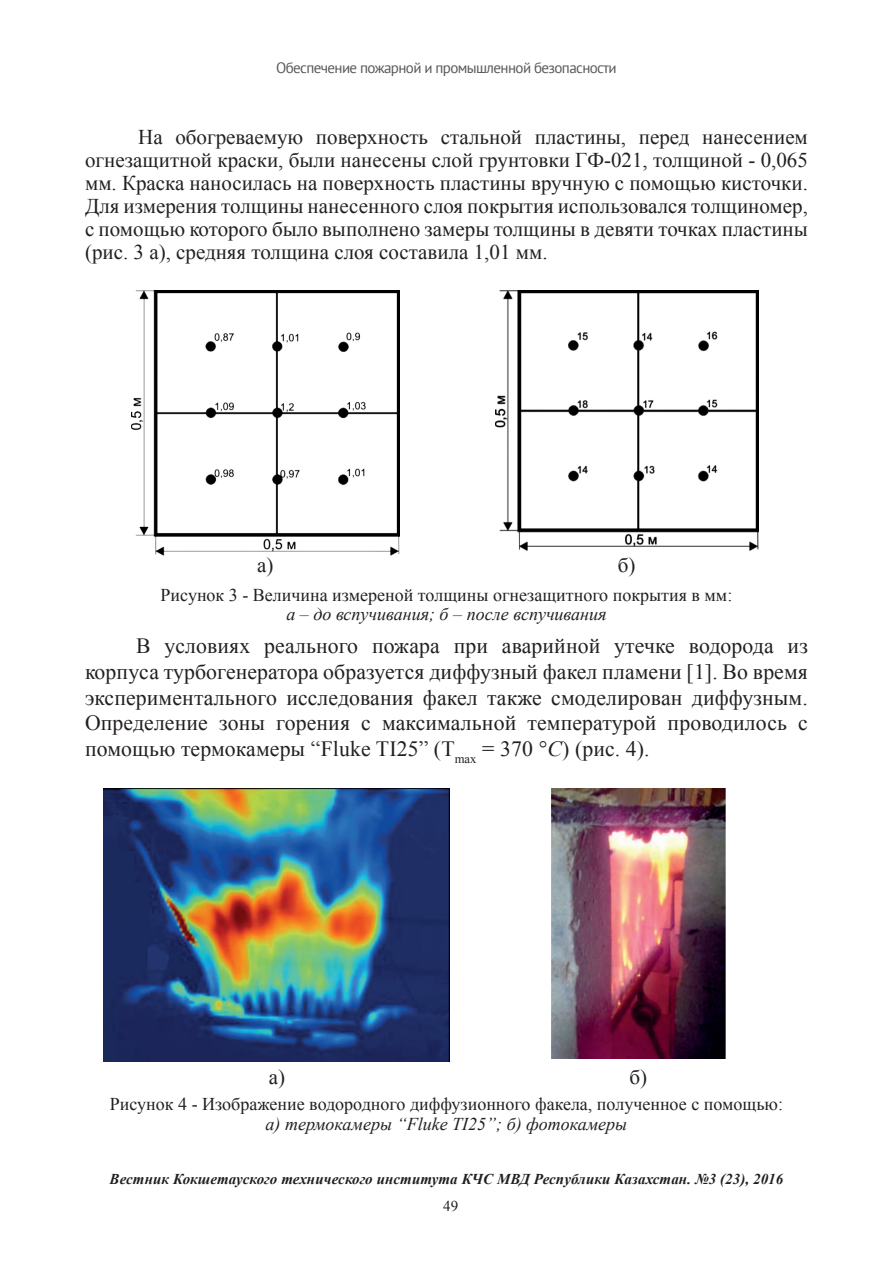
<style>
.page{position:relative;width:893px;height:1263px;background:#fff}
.page>*{position:absolute;margin:0;border:0;box-sizing:border-box;transform-origin:0 0}
.t1{font:21.75px/25.8px "Times New Roman";letter-spacing:.005em;color:#231f20;text-align:justify}
.t2{font:21px/23.1px "Times New Roman";color:#231f20;text-align:justify}
.t3{font:18px "Times New Roman";color:#231f20}
.t4{font:italic 18px "Times New Roman";color:#231f20}
.t5{font:italic 700 15px "Times New Roman";letter-spacing:.005em;color:#231f20}
.t6{font:15px "PT Sans";letter-spacing:-.04em;color:#57585a}
.t7{font:15px "Times New Roman";color:#231f20}
.s1{font-style:italic}
</style>
<div class="page">
<img style="left:131px;top:291px;width:268px;height:264px">
<img style="left:495px;top:291px;width:263px;height:260px">
<img style="left:104px;top:788px;width:346px;height:273px">
<img style="left:551px;top:788px;width:175px;height:271px">
<p class="t6" style="left:276px;top:58px;width:342px">Обеспечение пожарной и промышленной безопасности</p>
<p class="t2" style="left:85px;top:125px;width:724px;text-indent:53px">На обогреваемую поверхность стальной пластины, перед нанесением огнезащитной краски, были нанесены слой грунтовки ГФ-021, толщиной - 0,065 мм. Краска наносилась на поверхность пластины вручную с помощью кисточки.<br>Для измерения толщины нанесенного слоя покрытия использовался толщиномер, с помощью которого было выполнено замеры толщины в девяти точках пластины (рис. 3 а), средняя толщина слоя составила 1,01 мм.</p>
<p class="t2" style="left:257px;top:553px;width:18px">а)</p>
<p class="t2" style="left:618px;top:553px;width:19px">б)</p>
<p class="t3" style="left:161px;top:582px;width:573px">Рисунок 3 - Величина измереной толщины огнезащитного покрытия в мм:</p>
<p class="t4" style="left:286px;top:602px;width:322px">а – до вспучивания; б – после вспучивания</p>
<p class="t1" style="left:85px;top:632px;width:724px;text-indent:51px">В условиях реального пожара при аварийной утечке водорода из корпуса турбогенератора образуется диффузный факел пламени [1]. Во время экспериментального исследования факел также смоделирован диффузным.<br>Определение зоны горения с максимальной температурой проводилось с помощью термокамеры “Fluke TI25” (T<sub>max</sub> = 370 °<span class="s1">С</span>) (рис. 4).</p>
<p class="t2" style="left:269px;top:1065px;width:18px">а)</p>
<p class="t2" style="left:630px;top:1065px;width:19px">б)</p>
<p class="t3" style="left:110px;top:1091px;width:675px">Рисунок 4 - Изображение водородного диффузионного факела, полученное с помощью:</p>
<p class="t4" style="left:265px;top:1111px;width:363px">а) термокамеры “Fluke TI25”; б) фотокамеры</p>
<p class="t5" style="left:110px;top:1168px;width:675px">Вестник Кокшетауского технического института КЧС МВД Республики Казахстан. №3 (23), 2016</p>
<p class="t7" style="left:443px;top:1195px;width:16px">49</p>
</div>
